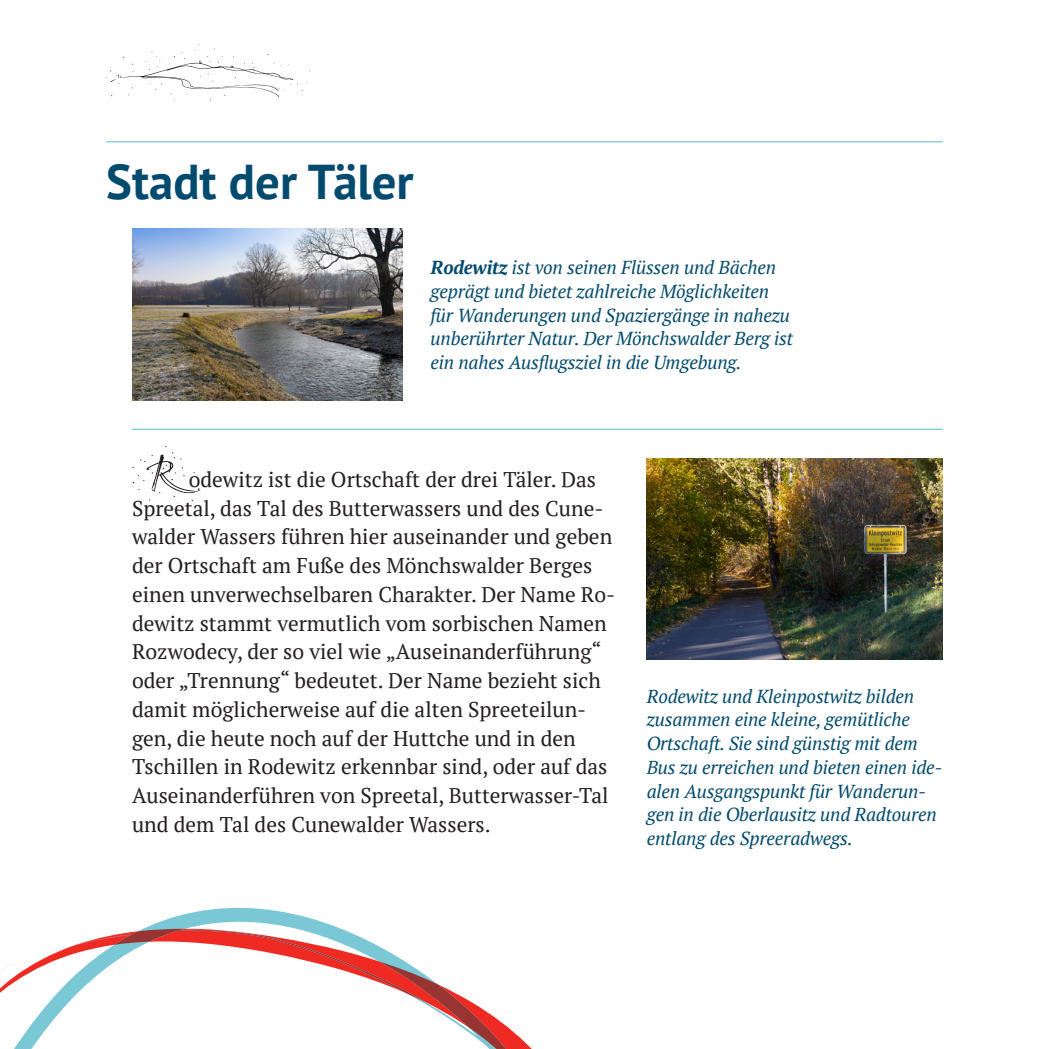
<style>
.page{position:relative;width:1049px;height:1049px;background:#fff}
.page>*{position:absolute;margin:0;border:0;box-sizing:border-box;transform-origin:0 0}
.t1{font:700 48.75px "PT Sans";color:#034b6e}
.t2{font:21.25px/28.8px "PT Serif";color:#231f20}
.t3{font:italic 18.75px/23.8px "PT Serif";letter-spacing:-.01em;color:#034b6e}
.s1{font-weight:700}
</style>
<div class="page">
<hr style="left:106px;top:141px;width:837px;height:1px;background:#7ac8d6">
<hr style="left:132px;top:429px;width:811px;height:1px;background:#7ac8d6">
<img style="left:132px;top:228px;width:270px;height:172px">
<img style="left:647px;top:458px;width:296px;height:201px">
<svg style="left:106px;top:44px;width:204px;height:57px"></svg>
<svg style="left:132px;top:446px;width:69px;height:58px"></svg>
<svg style="left:143px;top:907px;width:198px;height:22px"></svg>
<svg style="left:0;top:929px;width:532px;height:120px"></svg>
<h1 class="t1" style="left:106px;top:150px;width:309px">Stadt der Täler</h1>
<p class="t3" style="left:431px;top:255px;width:364px"><span class="s1">Rodewitz</span> ist von seinen Flüssen und Bächen geprägt und bietet zahlreiche Möglichkeiten für Wanderungen und Spaziergänge in nahezu unberührter Natur. Der Mönchswalder Berg ist ein nahes Ausflugsziel in die Umgebung.</p>
<p class="t2" style="left:132px;top:465px;width:485px;text-indent:57px">odewitz ist die Ortschaft der drei Täler. Das Spreetal, das Tal des Butterwassers und des Cune&shy;walder Wassers führen hier auseinander und geben der Ortschaft am Fuße des Mönchswalder Berges einen unverwechselbaren Charakter. Der Name Ro&shy;dewitz stammt vermutlich vom sorbischen Namen Rozwodecy, der so viel wie „Auseinanderführung“ oder „Trennung“ bedeutet. Der Name bezieht sich damit möglicherweise auf die alten Spreeteilun&shy;gen, die heute noch auf der Huttche und in den Tschillen in Rodewitz erkennbar sind, oder auf das Auseinanderführen von Spreetal, Butterwasser-Tal und dem Tal des Cunewalder Wassers.</p>
<p class="t3" style="left:647px;top:684px;width:297px">Rodewitz und Kleinpostwitz bilden zusammen eine kleine, gemütliche Ortschaft. Sie sind günstig mit dem Bus zu erreichen und bieten einen ide&shy;alen Ausgangspunkt für Wanderun&shy;gen in die Oberlausitz und Radtouren entlang des Spreeradwegs.</p>
</div>
